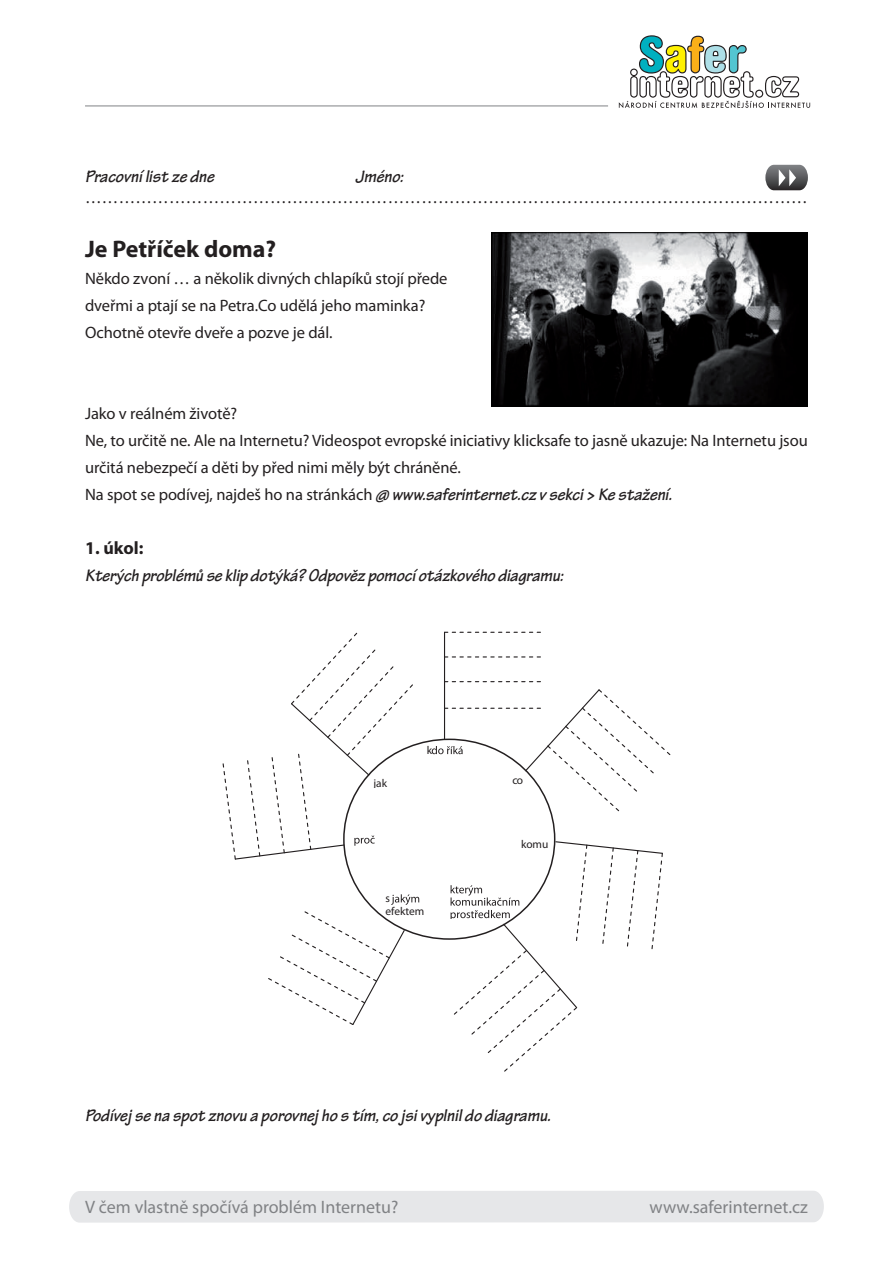
<style>
.page{position:relative;width:893px;height:1263px;background:#fff}
.page>*{position:absolute;margin:0;border:0;box-sizing:border-box;transform-origin:0 0}
.základní_text{font:700 24px "Myriad Pro";color:#231f20}
.základní_text-2{font:italic 700 18px "Tekton Pro";letter-spacing:-.005em;color:#231f20}
.tip_text{font:18px "Myriad Pro";color:#808285}
.tip_text-2{font:italic 700 18px "Tekton Pro";color:#231f20}
.nadpis{font:700 18px "Myriad Pro";color:#231f20}
.základní_text-3{font:16.5px/27px "Myriad Pro";letter-spacing:-.005em;color:#231f20}
.tip_text-3{font:16.5px "Myriad Pro";color:#231f20}
.t1{font:11.4px/12.5px "Myriad Pro";letter-spacing:-.005em;color:#231f20}
.s1{font-family:"Myriad Pro";font-weight:400;font-style:normal;font-size:16.5px}
</style>
<div class="page">
<hr style="left:85px;top:106px;width:523px;height:1px;background:#808285">
<div style="left:69px;top:1191px;width:755px;height:31px;background:#e6e7e9"></div>
<svg style="left:619px;top:35px;width:191px;height:73px"></svg>
<img style="left:491px;top:232px;width:317px;height:175px">
<hr style="left:444px;top:632px;width:1px;height:107px;background:#231f20">
<svg style="left:445px;top:632px;width:95px;height:1px"></svg>
<svg style="left:445px;top:656px;width:95px;height:1px"></svg>
<svg style="left:445px;top:681px;width:95px;height:1px"></svg>
<svg style="left:432px;top:688px;width:239px;height:124px"></svg>
<svg style="left:451px;top:840px;width:212px;height:232px"></svg>
<svg style="left:268px;top:894px;width:151px;height:131px"></svg>
<svg style="left:222px;top:632px;width:192px;height:228px"></svg>
<svg style="left:765px;top:165px;width:43px;height:25px"></svg>
<p class="tip_text-2" style="left:85px;top:166px;width:131px">Pracovní list ze dne</p>
<p class="tip_text-2" style="left:355px;top:166px;width:50px">Jméno:</p>
<p class="tip_text-3" style="left:85px;top:188px;width:724px">…………………………………………………………………………………………………………………</p>
<p class="základní_text" style="left:85px;top:234px;width:193px">Je Petříček doma?</p>
<p class="základní_text-3" style="left:85px;top:265px;width:364px">Někdo zvoní … a několik divných chlapíků stojí přede</p>
<p class="základní_text-3" style="left:85px;top:292px;width:342px">dveřmi a ptají se na Petra.Co udělá jeho maminka?</p>
<p class="základní_text-3" style="left:85px;top:319px;width:249px">Ochotně otevře dveře a pozve je dál.</p>
<p class="základní_text-3" style="left:85px;top:400px;width:154px">Jako v reálném životě?</p>
<p class="základní_text-3" style="left:85px;top:427px;width:724px">Ne, to určitě ne. Ale na Internetu? Videospot evropské iniciativy klicksafe to jasně ukazuje: Na Internetu jsou určitá nebezpečí a děti by před nimi měly být chráněné.</p>
<p class="základní_text-2" style="left:85px;top:484px;width:589px"><span class="s1">Na spot se podívej, najdeš ho na stránkách</span> @ www.saferinternet.cz v sekci &gt; Ke stažení.</p>
<p class="nadpis" style="left:85px;top:537px;width:60px">1. úkol:</p>
<p class="základní_text-2" style="left:85px;top:565px;width:480px">Kterých problémů se klip dotýká? Odpověz pomocí otázkového diagramu:</p>
<p class="t1" style="left:373px;top:776px;width:15px">jak</p>
<p class="t1" style="left:427px;top:744px;width:7px">k</p>
<p class="t1" style="left:385px;top:892px;width:40px">s efektem</p>
<p class="t1" style="left:512px;top:774px;width:12px">co</p>
<p class="t1" style="left:521px;top:838px;width:29px">komu</p>
<p class="základní_text-2" style="left:85px;top:1105px;width:467px">Podívej se na spot znovu a porovnej ho s tím, co jsi vyplnil do diagramu.</p>
<p class="tip_text" style="left:85px;top:1195px;width:315px">V čem vlastně spočívá problém Internetu?</p>
<p class="tip_text" style="left:650px;top:1195px;width:160px">www.saferinternet.cz</p>
</div>
